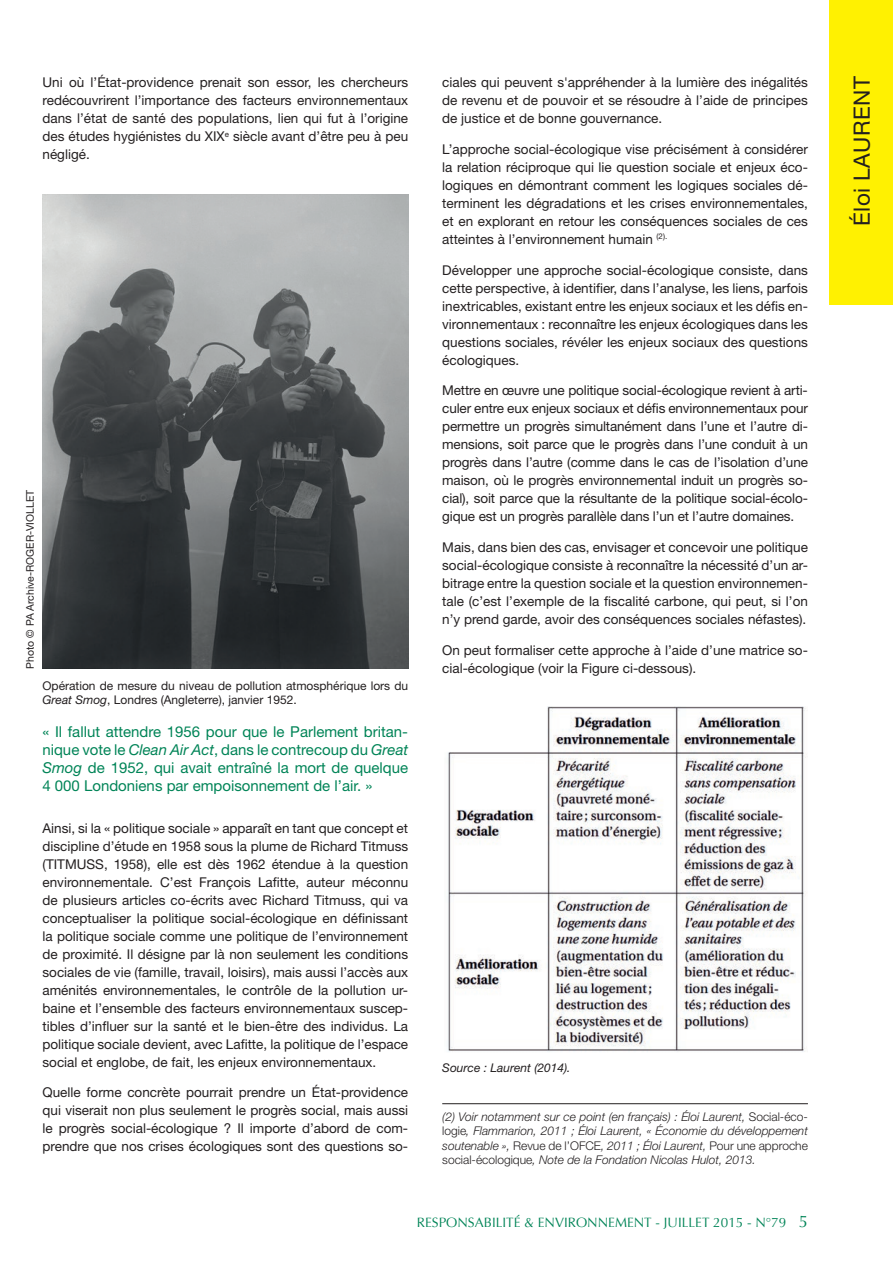
<style>
.page{position:relative;width:893px;height:1263px;background:#fff}
.page>*{position:absolute;margin:0;border:0;box-sizing:border-box;transform-origin:0 0}
.t1{font:22.5px "Helvetica Neue";letter-spacing:.02em;color:#231f20}
.t2{font:15px/18px "Helvetica Neue";color:#008457;text-align:justify}
.t3{font:13.5px/18px "Helvetica Neue";color:#231f20;text-align:justify}
.t4{font:13.5px "Optima";color:#008457}
.t5{font:italic 300 12px/14.4px "Helvetica Neue";color:#231f20;text-align:justify}
.t6{font:12px/14.4px "Helvetica Neue";color:#231f20}
.t7{font:italic 12px "Helvetica Neue";color:#231f20}
.t8{font:10.5px "Helvetica Neue";color:#231f20}
.s1{font-style:italic}
.s2{font-style:normal}
.s3{font-size:16.5px}
</style>
<div class="page">
<div style="left:829px;top:0;width:64px;height:304px;background:#fff101"></div>
<hr style="left:442px;top:1103px;width:366px;height:1px;background:#231f20">
<img style="left:42px;top:195px;width:366px;height:474px">
<img style="left:448px;top:707px;width:359px;height:345px">
<p class="t3" style="left:43px;top:73px;width:367px">Uni où l’État-providence prenait son essor, les chercheurs redécouvrirent l’importance des facteurs environnementaux dans l’état de santé des populations, lien qui fut à l’origine des études hygiénistes du XIX<sup>e</sup> siècle avant d’être peu à peu négligé.</p>
<p class="t8" style="left:24px;top:669px;width:180px;rotate:-90deg">Photo © PA Archive-ROGER-VIOLLET</p>
<p class="t6" style="left:42px;top:678px;width:367px">Opération de mesure du niveau de pollution atmosphérique lors du<br><span class="s1">Great Smog</span>, Londres (Angleterre), janvier 1952.</p>
<p class="t2" style="left:42px;top:722px;width:367px">« Il fallut attendre 1956 pour que le Parlement britan&shy;nique vote le <span class="s1">Clean Air Act</span>, dans le contrecoup du <span class="s1">Great Smog</span> de 1952, qui avait entraîné la mort de quelque 4 000 Londoniens par empoisonnement de l’air. »</p>
<p class="t3" style="left:43px;top:819px;width:367px">Ainsi, si la « politique sociale » apparaît en tant que concept et discipline d’étude en 1958 sous la plume de Richard Titmuss (TITMUSS, 1958), elle est dès 1962 étendue à la question environnementale. C’est François Lafitte, auteur méconnu de plusieurs articles co-écrits avec Richard Titmuss, qui va conceptualiser la politique social-écologique en définissant la politique sociale comme une politique de l’environnement de proximité. Il désigne par là non seulement les conditions sociales de vie (famille, travail, loisirs), mais aussi l’accès aux aménités environnementales, le contrôle de la pollution ur&shy;baine et l’ensemble des facteurs environnementaux suscep&shy;tibles d’influer sur la santé et le bien-être des individus. La politique sociale devient, avec Lafitte, la politique de l’espace social et englobe, de fait, les enjeux environnementaux.</p>
<p class="t3" style="left:43px;top:1083px;width:367px">Quelle forme concrète pourrait prendre un État-providence qui viserait non plus seulement le progrès social, mais aussi le progrès social-écologique ? Il importe d’abord de com&shy;prendre que nos crises écologiques sont des questions so-</p>
<p class="t3" style="left:442px;top:73px;width:367px">ciales qui peuvent s'appréhender à la lumière des inégalités de revenu et de pouvoir et se résoudre à l’aide de principes de justice et de bonne gouvernance.</p>
<p class="t3" style="left:442px;top:140px;width:367px">L’approche social-écologique vise précisément à considérer la relation réciproque qui lie question sociale et enjeux éco&shy;logiques en démontrant comment les logiques sociales dé&shy;terminent les dégradations et les crises environnementales, et en explorant en retour les conséquences sociales de ces atteintes à l’environnement humain <sup>(2).</sup></p>
<p class="t3" style="left:442px;top:261px;width:367px">Développer une approche social-écologique consiste, dans cette perspective, à identifier, dans l’analyse, les liens, parfois inextricables, existant entre les enjeux sociaux et les défis en&shy;vironnementaux : reconnaître les enjeux écologiques dans les questions sociales, révéler les enjeux sociaux des questions écologiques.</p>
<p class="t3" style="left:442px;top:381px;width:367px">Mettre en œuvre une politique social-écologique revient à arti&shy;culer entre eux enjeux sociaux et défis environnementaux pour permettre un progrès simultanément dans l’une et l’autre di&shy;mensions, soit parce que le progrès dans l’une conduit à un progrès dans l’autre (comme dans le cas de l’isolation d’une maison, où le progrès environnemental induit un progrès so&shy;cial), soit parce que la résultante de la politique social-écolo&shy;gique est un progrès parallèle dans l’un et l’autre domaines.</p>
<p class="t3" style="left:442px;top:538px;width:367px">Mais, dans bien des cas, envisager et concevoir une politique social-écologique consiste à reconnaître la nécessité d’un ar&shy;bitrage entre la question sociale et la question environnemen&shy;tale (c’est l’exemple de la fiscalité carbone, qui peut, si l’on n’y prend garde, avoir des conséquences sociales néfastes).</p>
<p class="t3" style="left:442px;top:641px;width:367px">On peut formaliser cette approche à l’aide d’une matrice so&shy;cial-écologique (voir la Figure ci-dessous).</p>
<p class="t7" style="left:442px;top:1060px;width:130px">Source : Laurent (2014).</p>
<p class="t5" style="left:442px;top:1109px;width:367px">(2) Voir notamment sur ce point (en français) : Éloi Laurent, <span class="s2">Social-éco&shy;logie</span>, Flammarion, 2011 ; Éloi Laurent, « Économie du développement soutenable », <span class="s2">Revue de l’OFCE</span>, 2011 ; Éloi Laurent, <span class="s2">Pour une approche social-écologique</span>, Note de la Fondation Nicolas Hulot, 2013.</p>
<p class="t4" style="left:417px;top:1215px;width:392px">RESPONSABILITÉ &amp; ENVIRONNEMENT - JUILLET 2015 - N°79 <span class="s3">5</span></p>
<h1 class="t1" style="left:848px;top:226px;width:151px;rotate:-90deg">Éloi LAURENT</h1>
</div>
